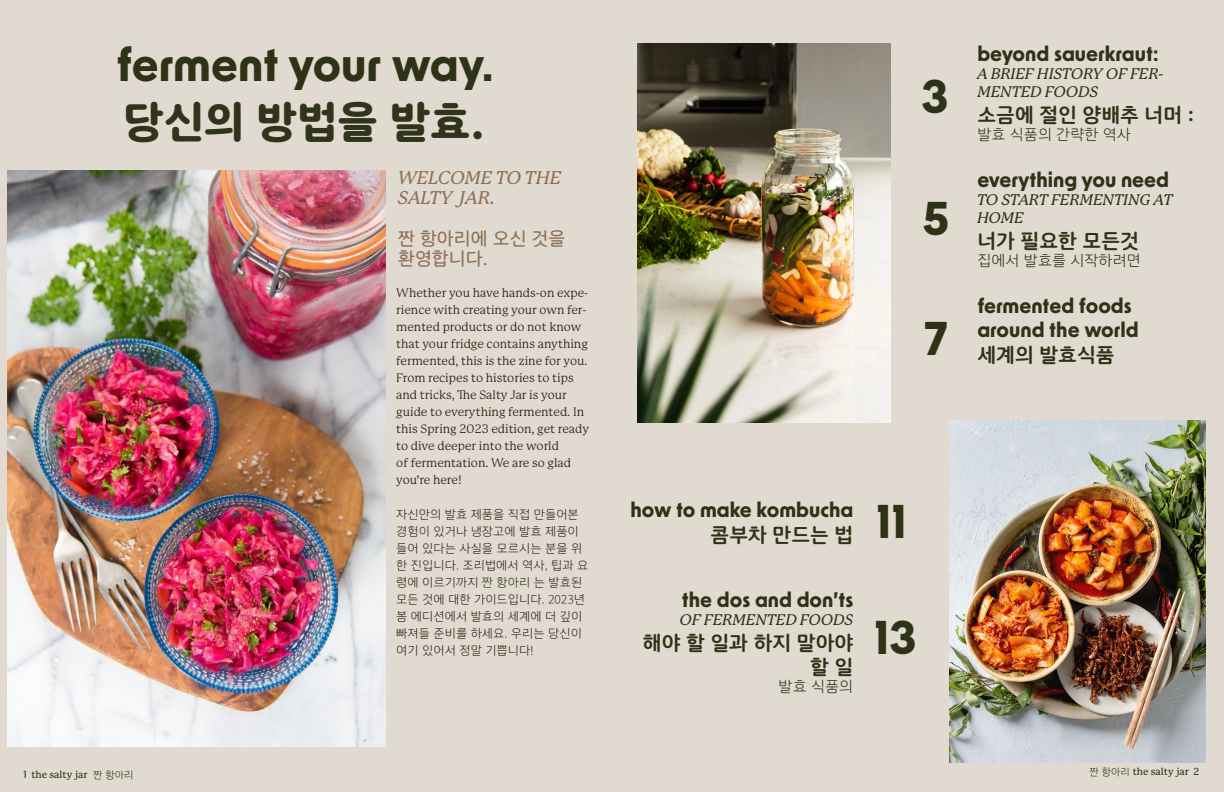
<style>
.page{position:relative;width:1224px;height:792px;background:#e1dad1}
.page>*{position:absolute;margin:0;border:0;box-sizing:border-box;transform-origin:0 0}
.t1{font:700 45px "New Order";color:#2e3317}
.t2{font:43px "TT Gulim H";color:#2f341a}
.t3{font:700 20px/24px "New Order";color:#2e3317}
.t4{font:20px/24px "TT Gulim B";color:#2e3317;text-align:right}
.t5{font:italic 500 18px/20px "P22 Mackinac Pro";color:#8d7056}
.t6{font:18px/20px "TT Gulim M";color:#8d7056}
.t7{font:italic 500 15px/18px "P22 Mackinac Pro";color:#2e3317}
.t8{font:15px "TT Gulim L";color:#2e3317}
.t9{font:12px/17px "P22 Mackinac Pro";color:#362316}
.t10{font:12px/17px "TT Gulim L";color:#362316}
.t11{font:500 10px "P Mackinac Pro";color:#2e3217}
.s1{color:#2f341a}
.s2{font-family:"TT Gulim L";font-weight:400}
</style>
<div class="page">
<img style="left:8px;top:171px;width:378px;height:576px">
<img style="left:638px;top:43px;width:253px;height:380px">
<img style="left:949px;top:420px;width:257px;height:342px">
<h1 class="t1" style="left:117px;top:35px;width:379px">ferment your way.</h1>
<h2 class="t2" style="left:123px;top:100px;width:364px">당신의 방법을 발효.</h2>
<h3 class="t5" style="left:398px;top:168px;width:165px">WELCOME TO THE<br>SALTY JAR.</h3>
<h3 class="t6" style="left:398px;top:230px;width:169px">짠 항아리에 오신 것을 환영합니다.</h3>
<p class="t9" style="left:396px;top:284px;width:194px">Whether you have hands-on expe&shy;rience with creating your own fer&shy;mented products or do not know that your fridge contains anything fermented, this is the zine for you.<br>From recipes to histories to tips and tricks, The Salty Jar is your guide to everything fermented. In this Spring 2023 edition, get ready to dive deeper into the world<br>of fermentation. We are so glad you’re here!</p>
<p class="t10" style="left:396px;top:506px;width:194px">자신만의 발효 제품을 직접 만들어본 경험이 있거나 냉장고에 발효 제품이 들어 있다는 사실을 모르시는 분을 위 한 진입니다. 조리법에서 역사, 팁과 요 령에 이르기까지 <span class="s1">짠 항아리</span> 는 발효된 모든 것에 대한 가이드입니다. 2023년 봄 에디션에서 발효의 세계에 더 깊이 빠져들 준비를 하세요. 우리는 당신이 여기 있어서 정말 기쁩니다!</p>
<h1 class="t1" style="left:921px;top:67px;width:29px">3</h1>
<h1 class="t1" style="left:922px;top:189px;width:29px">5</h1>
<h1 class="t1" style="left:924px;top:309px;width:25px">7</h1>
<h3 class="t3" style="left:977px;top:41px;width:183px">beyond sauerkraut:</h3>
<p class="t7" style="left:977px;top:65px;width:188px">A BRIEF HISTORY OF FER-<br>MENTED FOODS</p>
<h3 class="t4" style="left:977px;top:104px;width:218px">소금에 절인 양배추 너머 :</h3>
<p class="t8" style="left:977px;top:127px;width:155px">발효 식품의 간략한 역사</p>
<h3 class="t3" style="left:977px;top:167px;width:193px">everything you need</h3>
<p class="t7" style="left:977px;top:191px;width:197px">TO START FERMENTING AT<br>HOME</p>
<h3 class="t4" style="left:977px;top:230px;width:163px">너가 필요한 모든것</h3>
<p class="t8" style="left:977px;top:253px;width:165px">집에서 발효를 시작하려면</p>
<h3 class="t3" style="left:977px;top:293px;width:163px">fermented foods around the world</h3>
<h3 class="t4" style="left:977px;top:344px;width:139px">세계의 발효식품</h3>
<h3 class="t3" style="left:631px;top:497px;width:224px">how to make kombucha</h3>
<h3 class="t4" style="left:711px;top:524px;width:144px">콤부차 만드는 법</h3>
<h3 class="t3" style="left:682px;top:587px;width:173px">the dos and don’ts</h3>
<p class="t7" style="left:680px;top:611px;width:175px">OF FERMENTED FOODS</p>
<h3 class="t4" style="left:643px;top:632px;width:212px">해야 할 일과 하지 말아야 할 일</h3>
<p class="t8" style="left:779px;top:679px;width:76px">발효 식품의</p>
<h1 class="t1" style="left:876px;top:492px;width:32px">11</h1>
<h1 class="t1" style="left:874px;top:608px;width:44px">13</h1>
<p class="t11" style="left:23px;top:769px;width:112px">1 the salty jar <span class="s2">짠 항아리</span></p>
<p class="t11" style="left:1090px;top:766px;width:111px"><span class="s2">짠 항아리</span> the salty jar 2</p>
</div>
